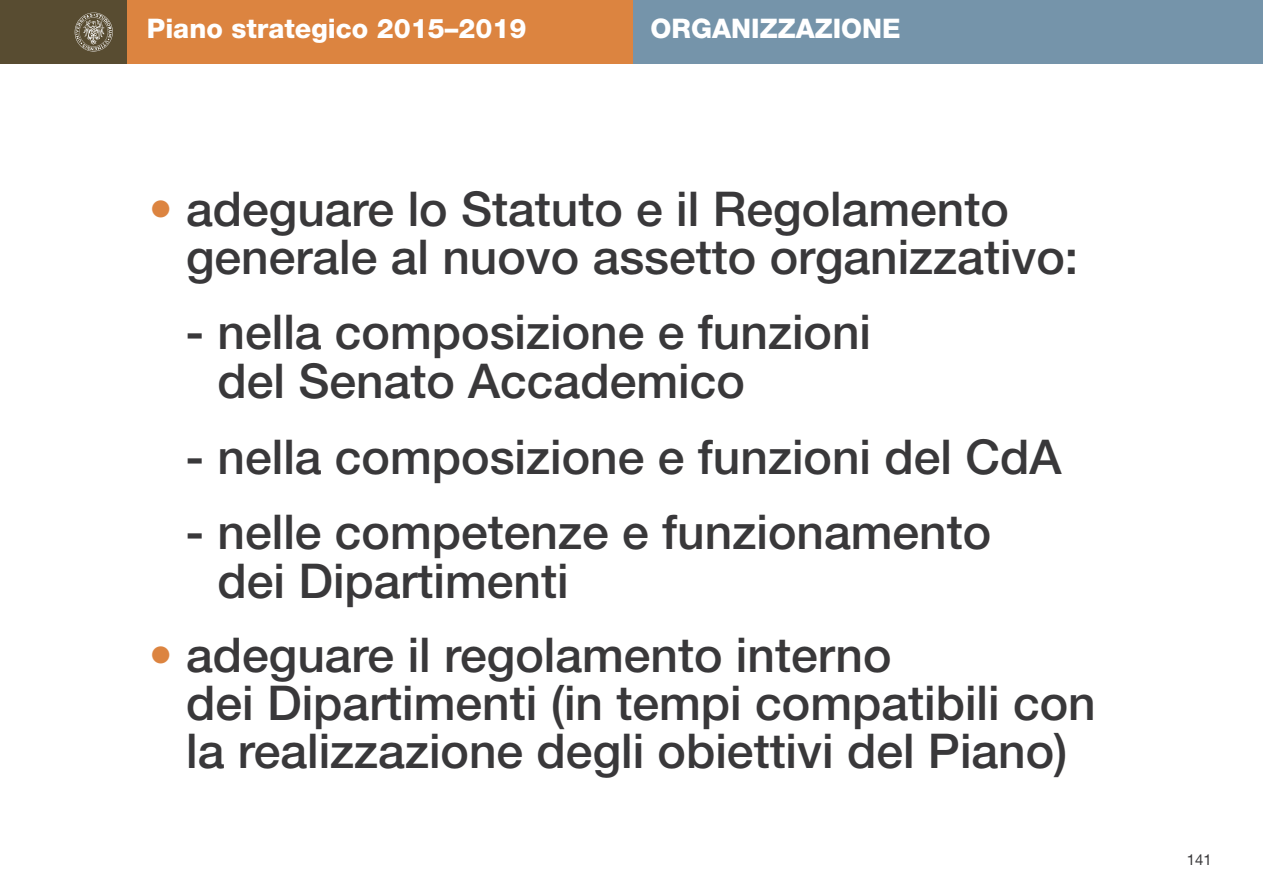
<style>
.page{position:relative;width:1263px;height:893px;background:#fff}
.page>*{position:absolute;margin:0;border:0;box-sizing:border-box;transform-origin:0 0}
.t1{font:500 48px/48px "Helvetica Neue LT Std";color:#39383a}
.t2{font:800 27px "Helvetica Neue LT Std";color:#fff}
.t3{font:15px "Helvetica Neue";color:#39383a}
.s1{color:#dc8440}
</style>
<div class="page">
<div style="left:0;top:0;width:128px;height:64px;background:#584c31"></div>
<div style="left:128px;top:0;width:506px;height:64px;background:#dc8440"></div>
<div style="left:634px;top:0;width:629px;height:64px;background:#7594aa"></div>
<img style="left:74px;top:13px;width:39px;height:38px">
<p class="t2" style="left:147px;top:18px;width:381px">Piano strategico 2015–2019</p>
<p class="t2" style="left:651px;top:18px;width:252px">ORGANIZZAZIONE</p>
<p class="t1" style="left:186px;top:189px;width:894px;text-indent:-37px"><span class="s1">•</span> adeguare lo Statuto e il Regolamento generale al nuovo assetto organizzativo:</p>
<p class="t1" style="left:217px;top:311px;width:655px;line-height:49.7px;text-indent:-32px">- nella composizione e funzioni del Senato Accademico</p>
<p class="t1" style="left:185px;top:437px;width:877px">- nella composizione e funzioni del CdA</p>
<p class="t1" style="left:217px;top:511px;width:775px;line-height:49.7px;text-indent:-32px">- nelle competenze e funzionamento dei Dipartimenti</p>
<p class="t1" style="left:186px;top:635px;width:911px;text-indent:-37px"><span class="s1">•</span> adeguare il regolamento interno<br>dei Dipartimenti (in tempi compatibili con la realizzazione degli obiettivi del Piano)</p>
<p class="t3" style="left:1187px;top:854px;width:27px">141</p>
</div>
